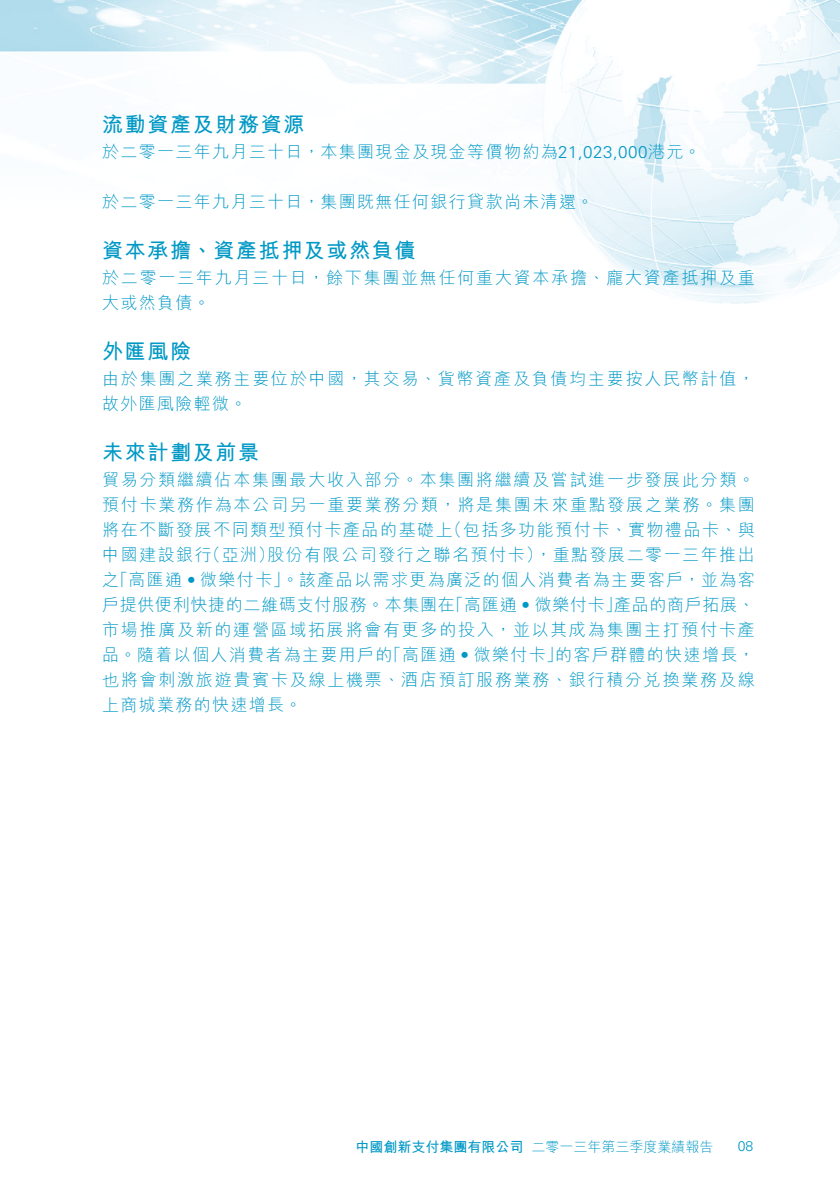
<style>
.page{position:relative;width:840px;height:1191px;background:#fff}
.page>*{position:absolute;margin:0;border:0;box-sizing:border-box;transform-origin:0 0}
.t1{font:21px "M Hei HK Bold E Ten B5 H";letter-spacing:.08em;color:#0098c5}
.t2{font:17px/25px "M Hei HK Light E Ten B5 H";letter-spacing:.105em;color:#0098c5}
.t3{font:17px "M Hei HK Light E Ten B5 H";letter-spacing:.08em;color:#0098c5}
.t4{font:14px "M Hei HK Light E Ten B5 H";color:#0098c5}
.t5{font:300 14px "Univers LT Std";color:#0098c5}
.s1{font-family:"Univers LT Std";font-weight:300}
.s2{font-family:"M Hei HK Bold E Ten B5 H"}
</style>
<div class="page">
<img style="left:0;top:0;width:839px;height:304px">
<p class="t1" style="left:102px;top:116px;width:204px">流動資產及財務資源</p>
<p class="t3" style="left:102px;top:145px;width:600px">於二零一三年九月三十日，本集團現金及現金等價物約為<span class="s1">21,023,000</span>港元。</p>
<p class="t3" style="left:102px;top:195px;width:492px">於二零一三年九月三十日，集團既無任何銀行貸款尚未清還。</p>
<p class="t1" style="left:102px;top:242px;width:315px">資本承擔、資產抵押及或然負債</p>
<p class="t2" style="left:102px;top:267px;width:653px">於二零一三年九月三十日，餘下集團並無任何重大資本承擔、龐大資產抵押及重大或然負債。</p>
<p class="t1" style="left:102px;top:343px;width:90px">外匯風險</p>
<p class="t2" style="left:102px;top:368px;width:653px">由於集團之業務主要位於中國，其交易、貨幣資產及負債均主要按人民幣計值，故外匯風險輕微。</p>
<p class="t1" style="left:102px;top:444px;width:158px">未來計劃及前景</p>
<p class="t2" style="left:102px;top:469px;width:653px;text-align:justify">貿易分類繼續佔本集團最大收入部分。本集團將繼續及嘗試進一步發展此分類。預付卡業務作為本公司另一重要業務分類，將是集團未來重點發展之業務。集團將在不斷發展不同類型預付卡產品的基礎上（包括多功能預付卡、實物禮品卡、與中國建設銀行（亞洲）股份有限公司發行之聯名預付卡），重點發展二零一三年推出之「高匯通 <span class="s1">•</span> 微樂付卡」。該產品以需求更為廣泛的個人消費者為主要客戶，並為客戶提供便利快捷的二維碼支付服務。本集團在「高匯通 <span class="s1">•</span> 微樂付卡」產品的商戶拓展、市場推廣及新的運營區域拓展將會有更多的投入，並以其成為集團主打預付卡產品。隨着以個人消費者為主要用戶的「高匯通 <span class="s1">•</span> 微樂付卡」的客戶群體的快速增長，也將會刺激旅遊貴賓卡及線上機票、酒店預訂服務業務、銀行積分兌換業務及線上商城業務的快速增長。</p>
<p class="t4" style="left:355px;top:1141px;width:359px"><span class="s2">中國創新支付集團有限公司</span> 二零一三年第三季度業績報告</p>
<p class="t5" style="left:737px;top:1139px;width:17px">08</p>
</div>
